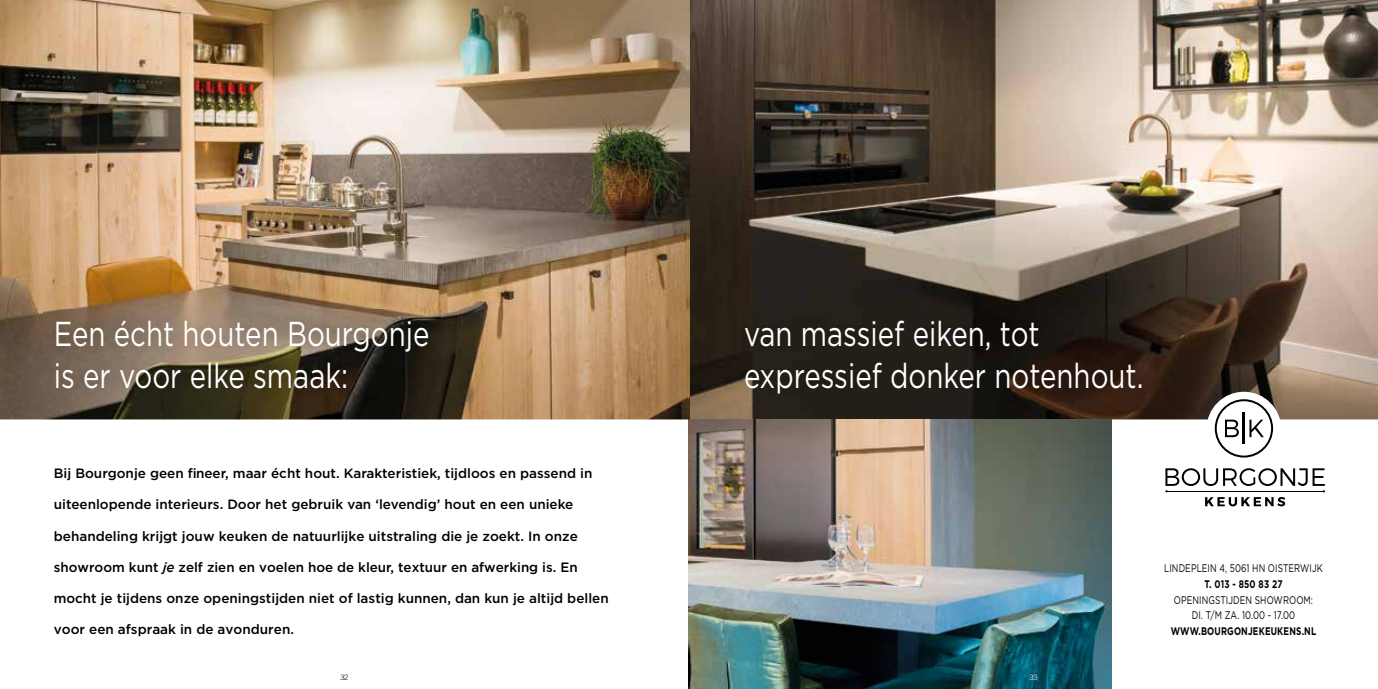
<style>
.page{position:relative;width:1378px;height:689px;background:#fff}
.page>*{position:absolute;margin:0;border:0;box-sizing:border-box;transform-origin:0 0}
.t1{font:34.65px/41.5px "Gotham";color:#fff;scale:.8 1}
.t2{font:500 13.5px "Gotham";color:#000}
.t3{font:10.95px/15.8px "Gotham";letter-spacing:.01em;color:#000;text-align:center;scale:.76 1}
.t4{font:700 10.95px "Gotham";letter-spacing:.02em;color:#000;scale:.76 1}
.t5{font:300 7.5px "Trade Gothic LT Std";color:#000}
.t6{font:300 7.5px "Trade Gothic LT Std";color:#fff}
.s1{font-style:italic}
</style>
<div class="page">
<img style="left:0;top:0;width:1378px;height:419px">
<img style="left:44px;top:309px;width:396px;height:91px">
<img style="left:689px;top:1px;width:1px;height:686px">
<img style="left:733px;top:309px;width:420px;height:96px">
<div style="left:1206px;top:392px;width:75px;height:74px;background:#fff;border-radius:50%"></div>
<svg style="left:1214px;top:399px;width:59px;height:58px"></svg>
<svg style="left:1165px;top:468px;width:160px;height:38px"></svg>
<img style="left:690px;top:419px;width:421px;height:270px">
<h1 class="t1" style="left:55px;top:312px;width:471px">Een écht houten Bourgonje is er voor elke smaak:</h1>
<h1 class="t1" style="left:744px;top:312px;width:501px">van massief eiken, tot expressief donker notenhout.</h1>
<p class="t2" style="left:55px;top:464px;width:540px">Bij Bourgonje geen fi neer, maar écht hout. Karakteristiek, tijdloos en passend in</p>
<p class="t2" style="left:55px;top:496px;width:521px">uiteenlopende interieurs. Door het gebruik van ‘levendig’ hout en een unieke</p>
<p class="t2" style="left:55px;top:527px;width:525px">behandeling krijgt jouw keuken de natuurlijke uitstraling die je zoekt. In onze</p>
<p class="t2" style="left:55px;top:558px;width:525px">showroom kunt <span class="s1">je</span> zelf zien en voelen hoe de kleur, textuur en afwerking is. En</p>
<p class="t2" style="left:55px;top:589px;width:556px">mocht je tijdens onze openingstijden niet of lastig kunnen, dan kun je altijd bellen</p>
<p class="t2" style="left:55px;top:621px;width:242px">voor een afspraak in de avonduren.</p>
<p class="t5" style="left:340px;top:672px;width:10px">32</p>
<p class="t6" style="left:1029px;top:672px;width:10px">33</p>
<p class="t3" style="left:1164px;top:560px;width:210px">LINDEPLEIN 4, 5061 HN OISTERWIJK</p>
<p class="t4" style="left:1204px;top:577px;width:104px">T. 013 - 850 83 27</p>
<p class="t3" style="left:1174px;top:591px;width:184px">OPENINGSTIJDEN SHOWROOM:<br>DI. T/M ZA. 10.00 - 17.00</p>
<p class="t4" style="left:1170px;top:624px;width:193px">WWW.BOURGONJEKEUKENS.NL</p>
</div>
